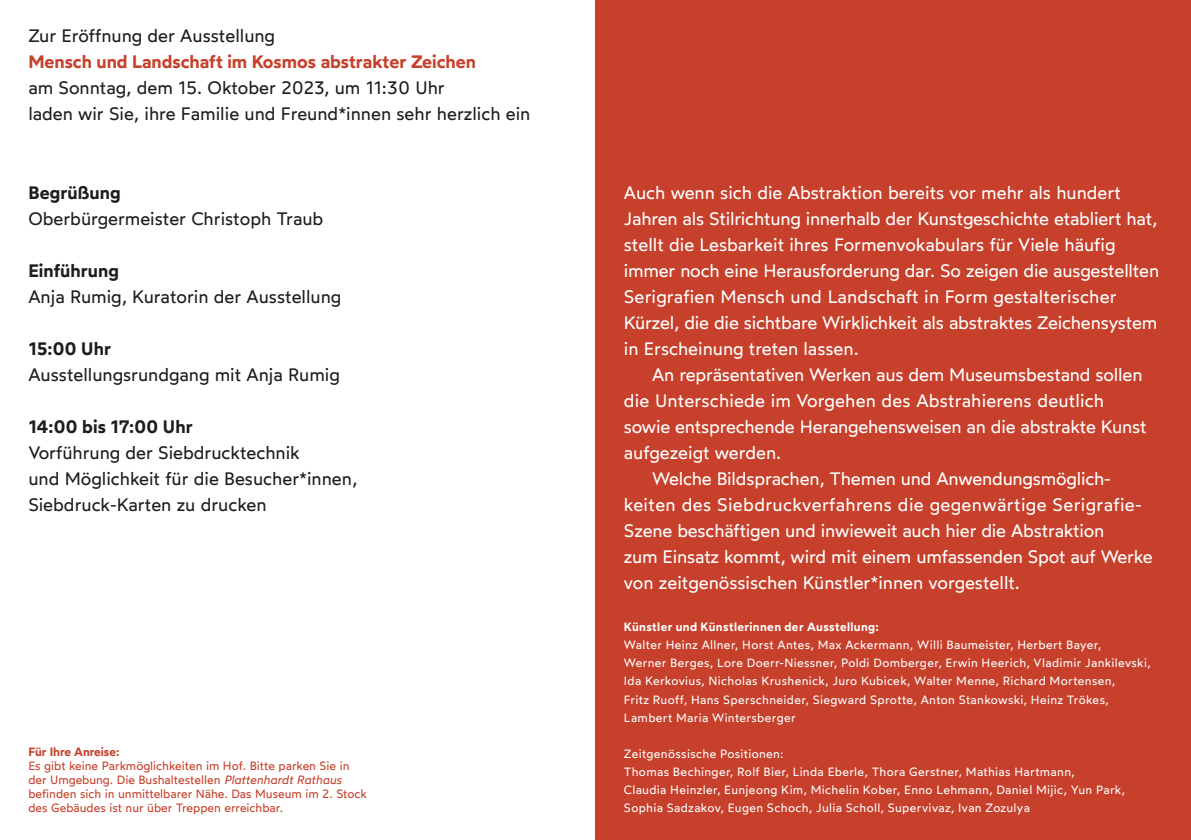
<style>
.page{position:relative;width:1191px;height:840px;background:#fff}
.page>*{position:absolute;margin:0;border:0;box-sizing:border-box;transform-origin:0 0}
.t1{font:18px/26px "Wotfard";letter-spacing:-.01em;color:#fff}
.t2{font:18px/26px "Wotfard";color:#1d1d1b}
.t3{font:18px "Wotfard";letter-spacing:.02em;color:#fff}
.t4{font:18px "Wotfard";letter-spacing:.01em;color:#fff}
.t5{font:600 18px "Wotfard";color:#c6402b}
.t6{font:600 18px "Wotfard";letter-spacing:.005em;color:#1d1d1b}
.t7{font:12px/18px "Wotfard";letter-spacing:.03em;color:#fff}
.t8{font:12px/14px "Wotfard";color:#c6402b}
.t9{font:600 12px "Wotfard";letter-spacing:.035em;color:#fff}
.t10{font:600 12px "Wotfard";color:#c6402b}
.s1{font-style:italic}
</style>
<div class="page">
<div style="left:595px;top:0;width:596px;height:839px;background:#c6402b"></div>
<p class="t2" style="left:28px;top:22px;width:248px">Zur Eröffnung der Ausstellung</p>
<p class="t5" style="left:28px;top:50px;width:449px">Mensch und Landschaft im Kosmos abstrakter Zeichen</p>
<p class="t2" style="left:28px;top:74px;width:503px">am Sonntag, dem 15. Oktober 2023, um 11:30 Uhr<br>laden wir Sie, ihre Familie und Freund*innen sehr herzlich ein</p>
<p class="t6" style="left:28px;top:181px;width:94px">Begrüßung</p>
<p class="t2" style="left:28px;top:205px;width:296px">Oberbürgermeister Christoph Traub</p>
<p class="t6" style="left:28px;top:259px;width:92px">Einführung</p>
<p class="t2" style="left:28px;top:283px;width:314px">Anja Rumig, Kuratorin der Ausstellung</p>
<p class="t6" style="left:28px;top:337px;width:84px">15:00 Uhr</p>
<p class="t2" style="left:28px;top:361px;width:313px">Ausstellungsrundgang mit Anja Rumig</p>
<p class="t6" style="left:28px;top:415px;width:166px">14:00 bis 17:00 Uhr</p>
<p class="t2" style="left:28px;top:439px;width:330px">Vorführung der Siebdrucktechnik<br>und Möglichkeit für die Besucher*innen,<br>Siebdruck-Karten zu drucken</p>
<p class="t10" style="left:28px;top:743px;width:93px">Für Ihre Anreise:</p>
<p class="t8" style="left:28px;top:757px;width:340px">Es gibt keine Parkmöglichkeiten im Hof. Bitte parken Sie in der Umgebung. Die Bushaltestellen <span class="s1">Plattenhardt Rathaus </span>befinden sich in unmittelbarer Nähe. Das Museum im 2. Stock des Gebäudes ist nur über Treppen erreichbar.</p>
<p class="t1" style="left:624px;top:179px;width:537px">Auch wenn sich die Abstraktion bereits vor mehr als hundert Jahren als Stilrichtung innerhalb der Kunstgeschichte etabliert hat, stellt die Lesbarkeit ihres Formenvokabulars für Viele häufig immer noch eine Herausforderung dar. So zeigen die ausgestellten Serigrafien Mensch und Landschaft in Form gestalterischer Kürzel, die die sichtbare Wirklichkeit als abstraktes Zeichensystem in Erscheinung treten lassen.</p>
<p class="t1" style="left:652px;top:361px;width:492px">An repräsentativen Werken aus dem Museumsbestand sollen</p>
<p class="t4" style="left:624px;top:389px;width:482px">die Unterschiede im Vorgehen des Abstrahierens deutlich</p>
<p class="t1" style="left:624px;top:413px;width:524px">sowie entsprechende Herangehensweisen an die abstrakte Kunst</p>
<p class="t1" style="left:624px;top:439px;width:159px">aufgezeigt werden.</p>
<p class="t1" style="left:652px;top:465px;width:460px">Welche Bildsprachen, Themen und Anwendungsmöglich-</p>
<p class="t3" style="left:624px;top:493px;width:519px">keiten des Siebdruckverfahrens die gegenwärtige Serigrafie-</p>
<p class="t1" style="left:624px;top:517px;width:482px">Szene beschäftigen und inwieweit auch hier die Abstraktion</p>
<p class="t1" style="left:624px;top:543px;width:530px">zum Einsatz kommt, wird mit einem umfassenden Spot auf Werke</p>
<p class="t1" style="left:624px;top:569px;width:397px">von zeitgenössischen Künstler*innen vorgestellt.</p>
<p class="t9" style="left:624px;top:619px;width:257px">Künstler und Künstlerinnen der Ausstellung:</p>
<p class="t7" style="left:624px;top:635px;width:528px">Walter Heinz Allner, Horst Antes, Max Ackermann, Willi Baumeister, Herbert Bayer,<br>Werner Berges, Lore Doerr-Niessner, Poldi Domberger, Erwin Heerich, Vladimir Jankilevski, Ida Kerkovius, Nicholas Krushenick, Juro Kubicek, Walter Menne, Richard Mortensen,<br>Fritz Ruoff, Hans Sperschneider, Siegward Sprotte, Anton Stankowski, Heinz Trökes, Lambert Maria Wintersberger</p>
<p class="t7" style="left:624px;top:743px;width:503px">Zeitgenössische Positionen:<br>Thomas Bechinger, Rolf Bier, Linda Eberle, Thora Gerstner, Mathias Hartmann,<br>Claudia Heinzler, Eunjeong Kim, Michelin Kober, Enno Lehmann, Daniel Mijic, Yun Park, Sophia Sadzakov, Eugen Schoch, Julia Scholl, Supervivaz, Ivan Zozulya</p>
</div>
